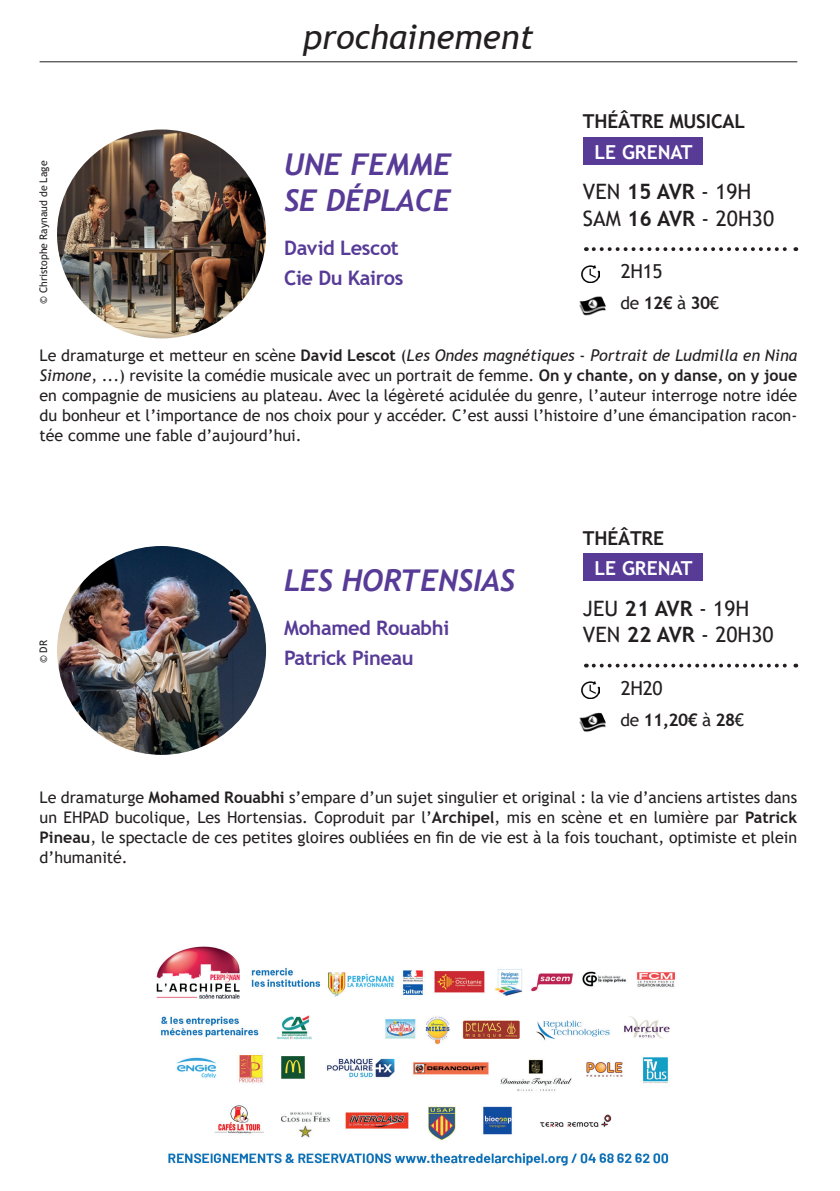
<style>
.page{position:relative;width:840px;height:1191px;background:#fff}
.page>*{position:absolute;margin:0;border:0;box-sizing:border-box;transform-origin:0 0}
.t1{font:italic 34px "Trebuchet MS";color:#231f20}
.t2{font:italic 700 30px/36px "Trebuchet";color:#573b97}
.t3{font:21.2px/26.4px "Trebuchet MS";color:#231f20}
.t4{font:700 20px/29.6px "Trebuchet MS";letter-spacing:-.02em;color:#573b97}
.t5{font:700 19.2px "Trebuchet MS";letter-spacing:-.01em;color:#231f20}
.t6{font:700 19.2px "Trebuchet MS";color:#fff}
.t7{font:19.2px "Trebuchet MS";letter-spacing:-.02em;color:#231f20}
.t8{font:700 17.4px "Trebuchet MS";letter-spacing:-.03em;color:#231f20}
.t9{font:16px/20px "Trebuchet MS";color:#231f20;text-align:justify}
.t10{font:10.4px "Trebuchet MS";color:#231f20}
.s1{font-weight:700}
.s2{font-weight:400}
.s3{font-style:italic}
</style>
<div class="page">
<img style="left:156px;top:946px;width:519px;height:219px">
<hr style="left:40px;top:61px;width:756px;height:1px;background:#231f20">
<img style="left:57px;top:546px;width:209px;height:209px;border-radius:104px">
<img style="left:579px;top:712px;width:27px;height:20px">
<div style="left:582px;top:553px;width:119px;height:27px;background:#573b97"></div>
<svg style="left:593px;top:663px;width:202px;height:4px"></svg>
<img style="left:581px;top:681px;width:17px;height:18px">
<img style="left:57px;top:129px;width:209px;height:209px;border-radius:104px">
<img style="left:579px;top:296px;width:27px;height:20px">
<div style="left:582px;top:137px;width:119px;height:27px;background:#573b97"></div>
<svg style="left:593px;top:247px;width:202px;height:4px"></svg>
<img style="left:581px;top:265px;width:17px;height:17px">
<h1 class="t1" style="left:303px;top:16px;width:232px">prochainement</h1>
<p class="t5" style="left:582px;top:110px;width:163px">THÉÂTRE MUSICAL</p>
<p class="t6" style="left:594px;top:140px;width:100px">LE GRENAT</p>
<h3 class="t3" style="left:582px;top:178px;width:192px">VEN <span class="s1">15 AVR</span> - 19H<br>SAM <span class="s1">16 AVR</span> - 20H30</h3>
<p class="t7" style="left:620px;top:259px;width:43px">2H15</p>
<p class="t8" style="left:620px;top:292px;width:100px"><span class="s2">de</span> 12€ <span class="s2">à</span> 30<span class="s2">€</span></p>
<p class="t9" style="left:40px;top:345px;width:758px">Le dramaturge et metteur en scène <span class="s1">David Lescot</span> (<span class="s3">Les Ondes magnétiques</span> - <span class="s3">Portrait de Ludmilla en Nina Simone</span>, ...) revisite la comédie musicale avec un portrait de femme. <span class="s1">On y chante, on y danse, on y joue </span>en compagnie de musiciens au plateau. Avec la légèreté acidulée du genre, l’auteur interroge notre idée du bonheur et l’importance de nos choix pour y accéder. C’est aussi l’histoire d’une émancipation racon&shy;tée comme une fable d’aujourd’hui.</p>
<p class="t10" style="left:37px;top:304px;width:144px;rotate:-90deg">© Christophe Raynaud de Lage</p>
<h2 class="t2" style="left:284px;top:146px;width:168px">UNE FEMME<br>SE DÉPLACE</h2>
<p class="t4" style="left:284px;top:233px;width:121px">David Lescot<br>Cie Du Kairos</p>
<p class="t10" style="left:37px;top:663px;width:25px;rotate:-90deg">© DR</p>
<h2 class="t2" style="left:284px;top:562px;width:232px">LES HORTENSIAS</h2>
<p class="t4" style="left:284px;top:613px;width:166px">Mohamed Rouabhi<br>Patrick Pineau</p>
<p class="t5" style="left:582px;top:526px;width:82px">THÉÂTRE</p>
<p class="t6" style="left:594px;top:556px;width:100px">LE GRENAT</p>
<h3 class="t3" style="left:582px;top:595px;width:192px">JEU <span class="s1">21 AVR</span> - 19H<br>VEN <span class="s1">22 AVR</span> - 20H30</h3>
<p class="t7" style="left:620px;top:676px;width:43px">2H20</p>
<p class="t8" style="left:620px;top:708px;width:125px"><span class="s2">de</span> 11,20€ <span class="s2">à</span> 28<span class="s2">€</span></p>
<p class="t9" style="left:40px;top:787px;width:758px">Le dramaturge <span class="s1">Mohamed Rouabhi</span> s’empare d’un sujet singulier et original : la vie d’anciens artistes dans un EHPAD bucolique, Les Hortensias. Coproduit par l’<span class="s1">Archipel</span>, mis en scène et en lumière par <span class="s1">Patrick Pineau</span>, le spectacle de ces petites gloires oubliées en fin de vie est à la fois touchant, optimiste et plein d’humanité.</p>
</div>
